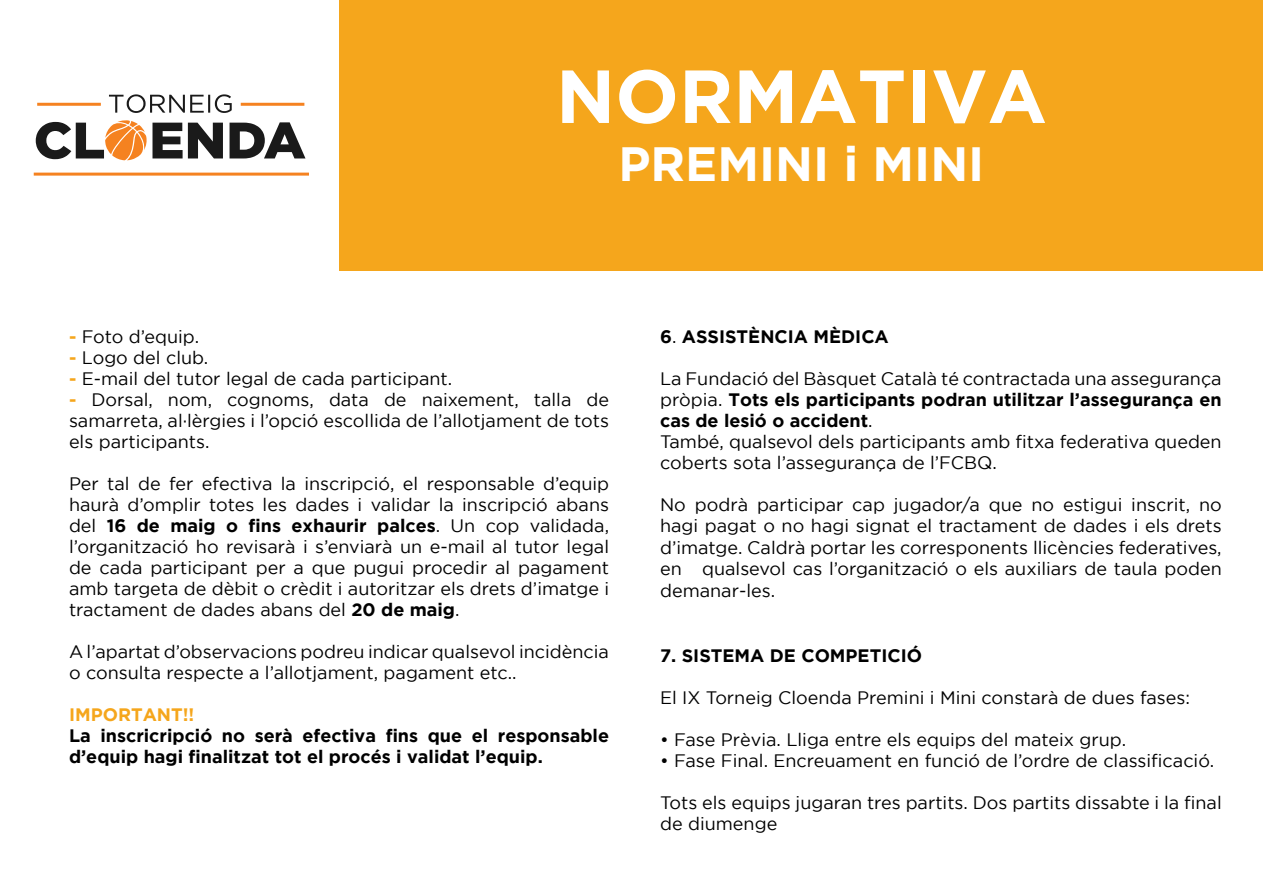
<style>
.page{position:relative;width:1263px;height:893px;background:#fff}
.page>*{position:absolute;margin:0;border:0;box-sizing:border-box;transform-origin:0 0}
.t1{font:700 75px "Gotham";color:#fff}
.t2{font:700 48px "Gotham";color:#fff}
.t3{font:18px/21px "Gotham";color:#000;text-align:justify}
.t4{font:700 18px/21px "Gotham";color:#000}
.t5{font:700 18px "Gotham";color:#f5a61c}
.s1{font-weight:700;color:#f5a61c}
.s2{font-weight:700}
.s3{font-weight:400}
</style>
<div class="page">
<svg style="left:109px;top:94px;width:123px;height:19px"></svg>
<svg style="left:36px;top:120px;width:269px;height:40px"></svg>
<hr style="left:241px;top:103px;width:63px;height:3px;background:#f58220">
<hr style="left:37px;top:103px;width:64px;height:3px;background:#f58220">
<hr style="left:34px;top:173px;width:275px;height:3px;background:#f58220">
<div style="left:340px;top:0;width:923px;height:270px;background:#f5a61c"></div>
<p class="t1" style="left:556px;top:53px;width:492px">NORMATIVA</p>
<p class="t2" style="left:618px;top:136px;width:367px">PREMINI i MINI</p>
<p class="t3" style="left:69px;top:326px;width:132px"><span class="s1">-</span> Foto d’equip.</p>
<p class="t3" style="left:69px;top:347px;width:141px"><span class="s1">-</span> Logo del club.</p>
<p class="t3" style="left:69px;top:368px;width:385px"><span class="s1">-</span> E-mail del tutor legal de cada participant.</p>
<p class="t3" style="left:69px;top:389px;width:542px"><span class="s1">-</span> Dorsal, nom, cognoms, data de naixement, talla de samarreta, al·lèrgies i l’opció escollida de l’allotjament de tots els participants.</p>
<p class="t3" style="left:69px;top:473px;width:542px">Per tal de fer efectiva la inscripció, el responsable d’equip haurà d’omplir totes les dades i validar la inscripció abans del <span class="s2">16 de maig o fins exhaurir palces</span>. Un cop validada, l’organització ho revisarà i s’enviarà un e-mail al tutor legal de cada participant per a que pugui procedir al pagament amb targeta de dèbit o crèdit i autoritzar els drets d’imatge i tractament de dades abans del <span class="s2">20 de maig</span>.</p>
<p class="t3" style="left:69px;top:641px;width:541px">A l’apartat d’observacions podreu indicar qualsevol incidència o consulta respecte a l’allotjament, pagament etc..</p>
<p class="t5" style="left:69px;top:704px;width:127px">IMPORTANT!!</p>
<p class="t4" style="left:69px;top:725px;width:542px">La inscricripció no serà efectiva fins que el responsable d’equip hagi finalitzat tot el procés i validat l’equip.</p>
<p class="t4" style="left:660px;top:326px;width:230px">6<span class="s3">.</span> ASSISTÈNCIA MÈDICA</p>
<p class="t4" style="left:660px;top:368px;width:563px;text-align:justify"><span class="s3">La Fundació del Bàsquet Català té contractada una assegurança pròpia.</span> Tots els participants podran utilitzar l’assegurança en cas de lesió o accident<span class="s3">.</span></p>
<p class="t3" style="left:660px;top:431px;width:563px">També, qualsevol dels participants amb fitxa federativa queden coberts sota l’assegurança de l’FCBQ.</p>
<p class="t3" style="left:660px;top:494px;width:563px;line-height:21.5px">No podrà participar cap jugador/a que no estigui inscrit, no hagi pagat o no hagi signat el tractament de dades i els drets d’imatge. Caldrà portar les corresponents llicències federatives, en qualsevol cas l’organització o els auxiliars de taula poden demanar-les.</p>
<p class="t4" style="left:660px;top:644px;width:263px">7. SISTEMA DE COMPETICIÓ</p>
<p class="t3" style="left:660px;top:687px;width:531px">El IX Torneig Cloenda Premini i Mini constarà de dues fases:</p>
<p class="t3" style="left:660px;top:729px;width:467px">• Fase Prèvia. Lliga entre els equips del mateix grup.</p>
<p class="t3" style="left:660px;top:750px;width:556px">• Fase Final. Encreuament en funció de l’ordre de classificació.</p>
<p class="t3" style="left:660px;top:792px;width:563px">Tots els equips jugaran tres partits. Dos partits dissabte i la final de diumenge</p>
</div>
